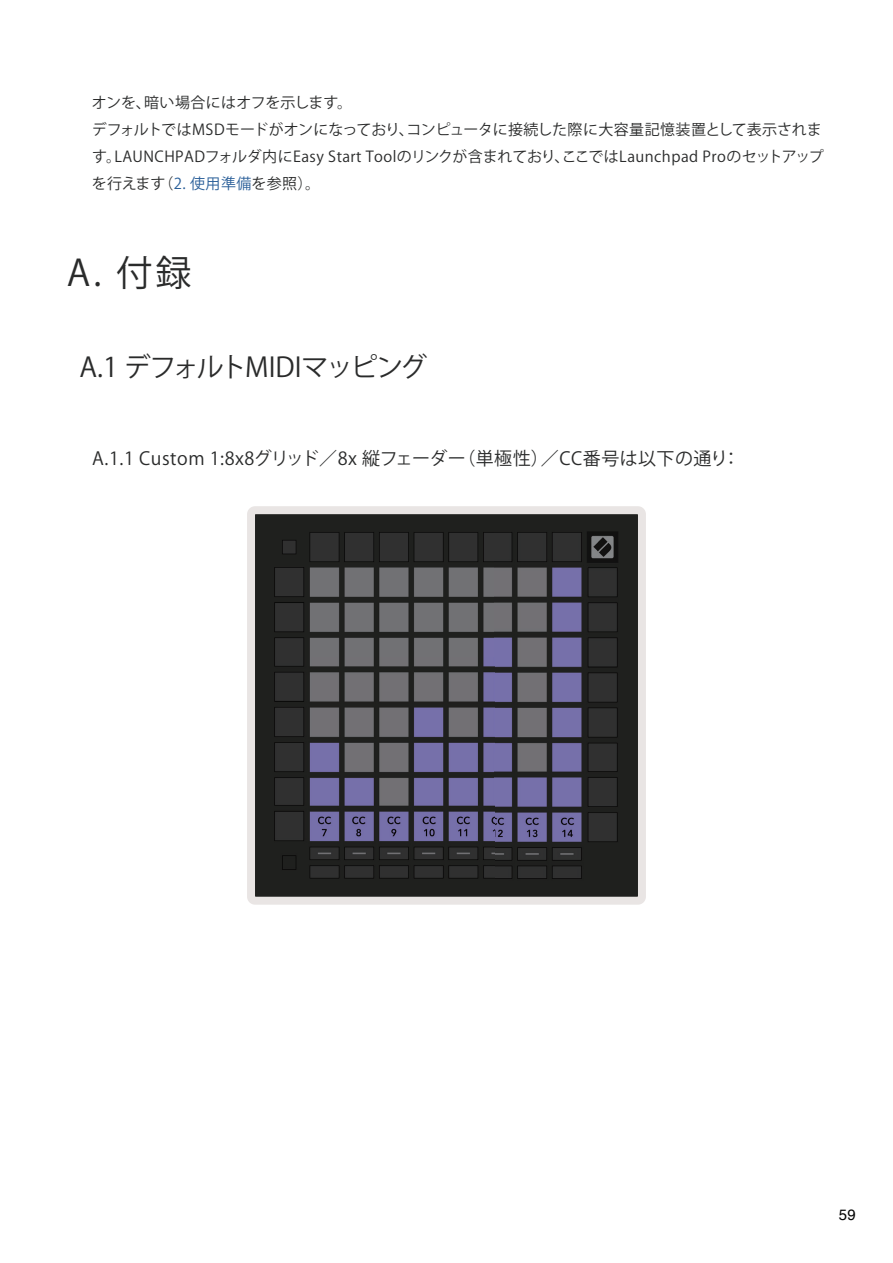
<style>
.page{position:relative;width:893px;height:1263px;background:#fff}
.page>*{position:absolute;margin:0;border:0;box-sizing:border-box;transform-origin:0 0}
.t1{font:36px "Koz Go Pr 6 N";color:#2a2b2b}
.t2{font:27px "Koz Go Pr 6 N";letter-spacing:-.07em;color:#2a2b2b}
.t3{font:18px "Koz Go Pr 6 N";letter-spacing:.03em;color:#2a2b2b}
.t4{font:15px/27px "Koz Go Pr 6 N";letter-spacing:.01em;color:#2a2b2b}
.t5{font:15px "Helvetica";color:#030303}
.s1{color:#2a5f99}
</style>
<div class="page">
<img style="left:256px;top:515px;width:381px;height:381px">
<div style="left:247px;top:506px;width:399px;height:399px;border:8px solid #e9e5e4;border-radius:4px"></div>
<p class="t4" style="left:92px;top:89px;width:733px">オンを、暗い場合にはオフを示します。<br>デフォルトではMSDモードがオンになっており、コンピュータに接続した際に大容量記憶装置として表示されます。LAUNCHPADフォルダ内にEasy Start Toolのリンクが含まれており、ここではLaunchpad Proのセットアップを行えます（<span class="s1">2. 使用準備</span>を参照）。</p>
<h1 class="t1" style="left:67px;top:253px;width:126px">A. 付録</h1>
<h2 class="t2" style="left:80px;top:352px;width:349px">A.1 デフォルトMIDIマッピング</h2>
<p class="t3" style="left:92px;top:448px;width:649px">A.1.1 Custom 1:8x8グリッド／8x 縦フェーダー（単極性）／CC番号は以下の通り：</p>
<p class="t5" style="left:839px;top:1205px;width:18px">59</p>
</div>
